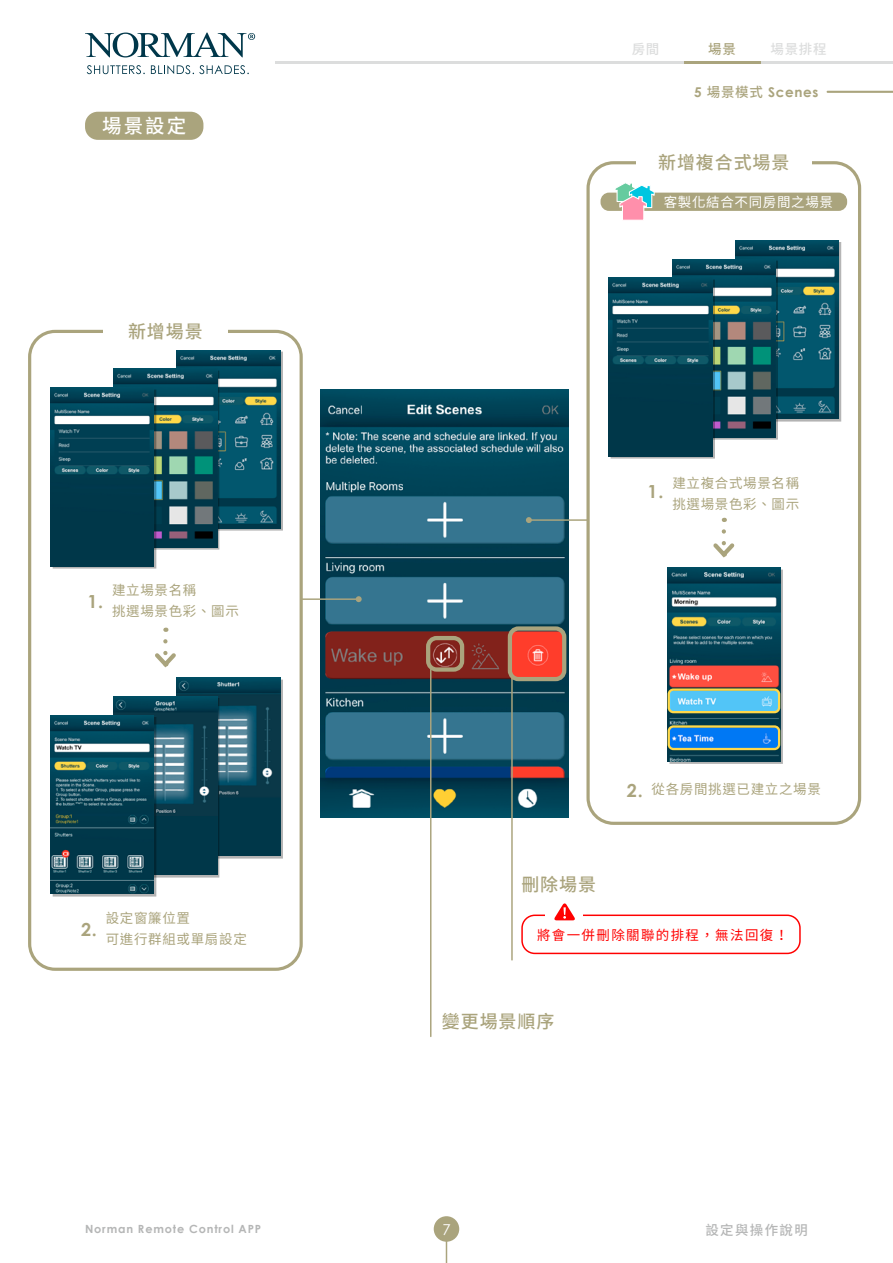
<style>
.page{position:relative;width:893px;height:1263px;background:#fff}
.page>*{position:absolute;margin:0;border:0;box-sizing:border-box;transform-origin:0 0}
.t1{font:500 19.5px "Noto Sans CJ Ktc";color:#fff}
.t2{font:500 18px "Noto Sans CJ Ktc";letter-spacing:.05em;color:#aaa47d}
.t3{font:700 18px "Century Gothic";color:#aaa47d}
.t4{font:15px "Century Gothic";color:#fff}
.t5{font:13.5px "Noto Sans CJ Ktc";letter-spacing:.05em;color:#aaa47d}
.t6{font:13.5px "Noto Sans CJ Ktc";letter-spacing:.1em;color:#f00}
.t7{font:13.5px "Noto Sans CJ Ktc";letter-spacing:.05em;color:#fff}
.t8{font:700 13.5px "Century Gothic";letter-spacing:.05em;color:#aaa47d}
.t9{font:500 13.5px "Noto Sans CJ Ktc";letter-spacing:.1em;color:#b5b6b6}
.t10{font:500 13.5px "Noto Sans CJ Ktc";letter-spacing:.05em;color:#dcdddd}
.t11{font:500 13.5px "Noto Sans CJ Ktc";color:#aaa47d}
.t12{font:700 11.25px "Century Gothic";letter-spacing:.075em;color:#b5b6b6}
.s1{font-family:"Noto Sans CJ Ktc";font-weight:500}
</style>
<div class="page">
<hr style="left:276px;top:62px;width:617px;height:2px;background:#dcdddd">
<div style="left:434px;top:1216px;width:25px;height:26px;background:#aaa47d;border-radius:50%"></div>
<svg style="left:446px;top:1242px;width:1px;height:21px"></svg>
<hr style="left:684px;top:62px;width:76px;height:2px;background:#aaa47d">
<svg style="left:87px;top:65px;width:58px;height:9px"></svg>
<svg style="left:151px;top:65px;width:98px;height:9px"></svg>
<svg style="left:85px;top:33px;width:170px;height:24px"></svg>
<img style="left:321px;top:389px;width:248px;height:428px">
<div style="left:508px;top:626px;width:58px;height:55px;border:4px solid #aaa47d;border-radius:9px"></div>
<div style="left:426px;top:636px;width:38px;height:36px;border:4px solid #aaa47d;border-radius:9px"></div>
<hr style="left:511px;top:677px;width:2px;height:283px;background:#aaa47d">
<hr style="left:430px;top:670px;width:1px;height:366px;background:#aaa47d">
<hr style="left:529px;top:519px;width:59px;height:2px;background:#aaa47d">
<svg style="left:526px;top:517px;width:6px;height:6px"></svg>
<hr style="left:302px;top:598px;width:57px;height:2px;background:#aaa47d">
<svg style="left:356px;top:596px;width:6px;height:6px"></svg>
<div style="left:521px;top:914px;width:280px;height:40px;border:1px solid #f00;border-radius:13px"></div>
<div style="left:545px;top:906px;width:38px;height:18px;background:#fff"></div>
<svg style="left:554px;top:903px;width:21px;height:17px"></svg>
<div style="left:28px;top:330px;width:275px;height:641px;border:3px solid #aaa47d;border-radius:26px"></div>
<div style="left:103px;top:320px;width:124px;height:20px;background:#fff"></div>
<div style="left:178px;top:352px;width:105px;height:179px;background:#000;opacity:.3"></div>
<img style="left:177px;top:350px;width:103px;height:178px">
<div style="left:115px;top:371px;width:105px;height:179px;background:#000;opacity:.3"></div>
<img style="left:114px;top:369px;width:103px;height:178px">
<div style="left:52px;top:389px;width:104px;height:180px;background:#000;opacity:.3"></div>
<img style="left:51px;top:388px;width:103px;height:178px">
<div style="left:178px;top:679px;width:105px;height:179px;background:#000;opacity:.3"></div>
<img style="left:177px;top:677px;width:103px;height:179px">
<div style="left:115px;top:698px;width:105px;height:179px;background:#000;opacity:.3"></div>
<img style="left:114px;top:696px;width:103px;height:179px">
<div style="left:52px;top:717px;width:104px;height:179px;background:#000;opacity:.3"></div>
<img style="left:51px;top:715px;width:103px;height:178px">
<svg style="left:155px;top:641px;width:21px;height:27px"></svg>
<div style="left:85px;top:112px;width:118px;height:28px;background:#aaa47d;border-radius:13px"></div>
<svg style="left:827px;top:91px;width:66px;height:2px"></svg>
<div style="left:586px;top:161px;width:275px;height:664px;border:3px solid #aaa47d;border-radius:26px"></div>
<div style="left:636px;top:152px;width:176px;height:20px;background:#fff"></div>
<div style="left:600px;top:193px;width:247px;height:18px;background:#aaa47d;border-radius:9px"></div>
<div style="left:737px;top:242px;width:104px;height:179px;background:#b3b3b3"></div>
<img style="left:735px;top:240px;width:104px;height:179px">
<div style="left:674px;top:261px;width:104px;height:179px;background:#000;opacity:.3"></div>
<img style="left:672px;top:259px;width:103px;height:178px">
<div style="left:610px;top:279px;width:105px;height:180px;background:#000;opacity:.3"></div>
<img style="left:609px;top:278px;width:103px;height:178px">
<svg style="left:713px;top:531px;width:22px;height:27px"></svg>
<div style="left:669px;top:569px;width:114px;height:195px;background:#000;opacity:.3"></div>
<img style="left:667px;top:568px;width:113px;height:193px">
<div style="left:668px;top:688px;width:112px;height:25px;border:2px solid #ffd849;border-radius:5px"></div>
<div style="left:668px;top:725px;width:112px;height:25px;border:2px solid #ffd849;border-radius:5px"></div>
<svg style="left:614px;top:183px;width:41px;height:37px"></svg>
<p class="t10" style="left:632px;top:41px;width:29px">房間</p>
<p class="t11" style="left:708px;top:41px;width:29px">場景</p>
<p class="t10" style="left:771px;top:41px;width:58px">場景排程</p>
<p class="t1" style="left:102px;top:115px;width:85px">場景設定</p>
<p class="t2" style="left:128px;top:321px;width:76px">新增場景</p>
<p class="t3" style="left:87px;top:588px;width:18px">1.</p>
<p class="t5" style="left:112px;top:582px;width:86px">建立場景名稱</p>
<p class="t5" style="left:112px;top:603px;width:128px">挑選場景色彩、圖示</p>
<p class="t3" style="left:81px;top:916px;width:18px">2.</p>
<p class="t5" style="left:106px;top:911px;width:86px">設定窗簾位置</p>
<p class="t5" style="left:106px;top:932px;width:143px">可進行群組或單扇設定</p>
<p class="t8" style="left:694px;top:82px;width:126px">5 <span class="s1">場景模式</span> Scenes</p>
<p class="t2" style="left:658px;top:153px;width:133px">新增複合式場景</p>
<p class="t7" style="left:664px;top:194px;width:171px">客製化結合不同房間之場景</p>
<p class="t3" style="left:648px;top:478px;width:18px">1.</p>
<p class="t5" style="left:672px;top:476px;width:128px">建立複合式場景名稱</p>
<p class="t5" style="left:672px;top:497px;width:128px">挑選場景色彩、圖示</p>
<p class="t2" style="left:521px;top:875px;width:76px">刪除場景</p>
<p class="t3" style="left:627px;top:776px;width:18px">2.</p>
<p class="t5" style="left:651px;top:782px;width:171px">從各房間挑選已建立之場景</p>
<p class="t6" style="left:537px;top:927px;width:253px">將會一併刪除關聯的排程，無法回復！</p>
<p class="t2" style="left:442px;top:1011px;width:114px">變更場景順序</p>
<p class="t12" style="left:85px;top:1221px;width:178px">Norman Remote Control APP</p>
<p class="t4" style="left:442px;top:1219px;width:10px">7</p>
<p class="t9" style="left:705px;top:1223px;width:104px">設定與操作說明</p>
</div>
